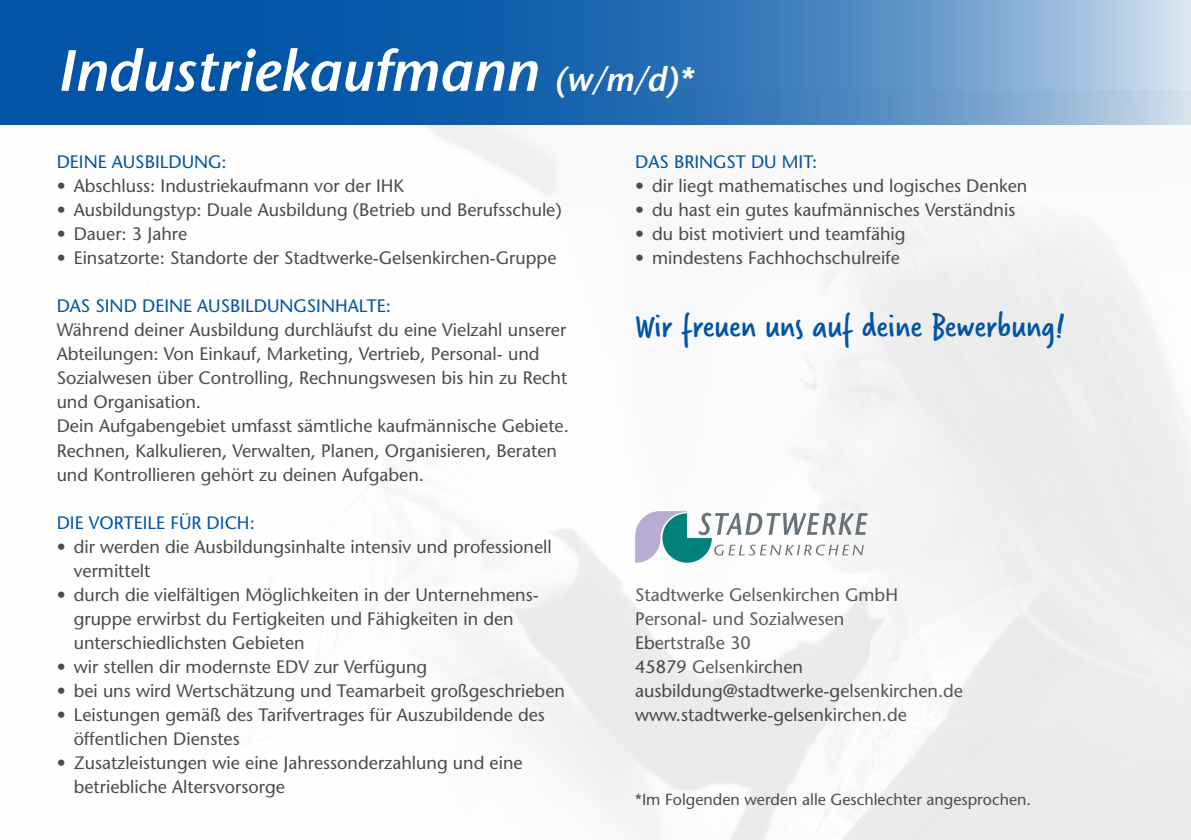
<style>
.page{position:relative;width:1191px;height:840px;background:#fff}
.page>*{position:absolute;margin:0;border:0;box-sizing:border-box;transform-origin:0 0}
.Headline_groß{font:italic 600 58px "Stone Sans Std";color:#fff}
.Handschrift_Rückseit{font:36px "Verveine";color:#0154a6}
.Fließtext_grau{font:500 18px/24px "Stone Sans Std";color:#4b4c4d}
.kleine_Headlines_bla{font:500 18px "Stone Sans Std";color:#0154a6}
.t1{font:500 16px "Stone Sans Std";color:#4b4c4d}
.s1{font-size:34px}
</style>
<div class="page">
<img style="left:369px;top:125px;width:822px;height:714px">
<svg style="left:0;top:0;width:1191px;height:125px;background:#3778b8"></svg>
<svg style="left:635px;top:511px;width:232px;height:51px"></svg>
<p class="Headline_groß" style="left:57px;top:36px;width:637px">Industriekaufmann <span class="s1">(w/m/d)*</span></p>
<p class="kleine_Headlines_bla" style="left:57px;top:151px;width:171px">DEINE AUSBILDUNG:</p>
<p class="Fließtext_grau" style="left:57px;top:174px;width:349px">• Abschluss: Industriekaufmann vor der IHK</p>
<p class="Fließtext_grau" style="left:57px;top:198px;width:506px">• Ausbildungstyp: Duale Ausbildung (Betrieb und Berufsschule)</p>
<p class="Fließtext_grau" style="left:57px;top:222px;width:132px">• Dauer: 3 Jahre</p>
<p class="Fließtext_grau" style="left:57px;top:246px;width:501px">• Einsatzorte: Standorte der Stadtwerke-Gelsenkirchen-Gruppe</p>
<p class="kleine_Headlines_bla" style="left:57px;top:295px;width:336px">DAS SIND DEINE AUSBILDUNGSINHALTE:</p>
<p class="Fließtext_grau" style="left:57px;top:318px;width:512px">Während deiner Ausbildung durchläufst du eine Vielzahl unserer Abteilungen: Von Einkauf, Marketing, Vertrieb, Personal- und Sozialwesen über Controlling, Rechnungswesen bis hin zu Recht und Organisation.</p>
<p class="Fließtext_grau" style="left:57px;top:414px;width:513px">Dein Aufgabengebiet umfasst sämtliche kaufmännische Gebiete.<br>Rechnen, Kalkulieren, Verwalten, Planen, Organisieren, Beraten und Kontrollieren gehört zu deinen Aufgaben.</p>
<p class="kleine_Headlines_bla" style="left:57px;top:511px;width:200px">DIE VORTEILE FÜR DICH:</p>
<p class="Fließtext_grau" style="left:74px;top:534px;width:479px;text-indent:-17px">• dir werden die Ausbildungsinhalte intensiv und professionell vermittelt</p>
<p class="Fließtext_grau" style="left:74px;top:582px;width:465px;text-indent:-17px">• durch die vielfältigen Möglichkeiten in der Unternehmens&shy;gruppe erwirbst du Fertigkeiten und Fähigkeiten in den unterschiedlichsten Gebieten</p>
<p class="Fließtext_grau" style="left:57px;top:654px;width:372px">• wir stellen dir modernste EDV zur Verfügung</p>
<p class="Fließtext_grau" style="left:57px;top:678px;width:510px">• bei uns wird Wertschätzung und Teamarbeit großgeschrieben</p>
<p class="Fließtext_grau" style="left:74px;top:702px;width:473px;text-indent:-17px">• Leistungen gemäß des Tarifvertrages für Auszubildende des öffentlichen Dienstes</p>
<p class="Fließtext_grau" style="left:74px;top:750px;width:450px;text-indent:-17px">• Zusatzleistungen wie eine Jahressonderzahlung und eine betriebliche Altersvorsorge</p>
<p class="kleine_Headlines_bla" style="left:635px;top:151px;width:183px">DAS BRINGST DU MIT:</p>
<p class="Fließtext_grau" style="left:635px;top:174px;width:394px">• dir liegt mathematisches und logisches Denken</p>
<p class="Fließtext_grau" style="left:635px;top:198px;width:382px">• du hast ein gutes kaufmännisches Verständnis</p>
<p class="Fließtext_grau" style="left:635px;top:222px;width:272px">• du bist motiviert und teamfähig</p>
<p class="Fließtext_grau" style="left:635px;top:246px;width:266px">• mindestens Fachhochschulreife</p>
<p class="Handschrift_Rückseit" style="left:635px;top:301px;width:431px">Wir freuen uns auf deine Bewerbung!</p>
<p class="Fließtext_grau" style="left:635px;top:582px;width:329px">Stadtwerke Gelsenkirchen GmbH<br>Personal- und Sozialwesen<br>Ebertstraße 30<br>45879 Gelsenkirchen ausbildung@stadtwerke-gelsenkirchen.de www.stadtwerke-gelsenkirchen.de</p>
<p class="t1" style="left:635px;top:789px;width:397px">*Im Folgenden werden alle Geschlechter angesprochen.</p>
</div>
